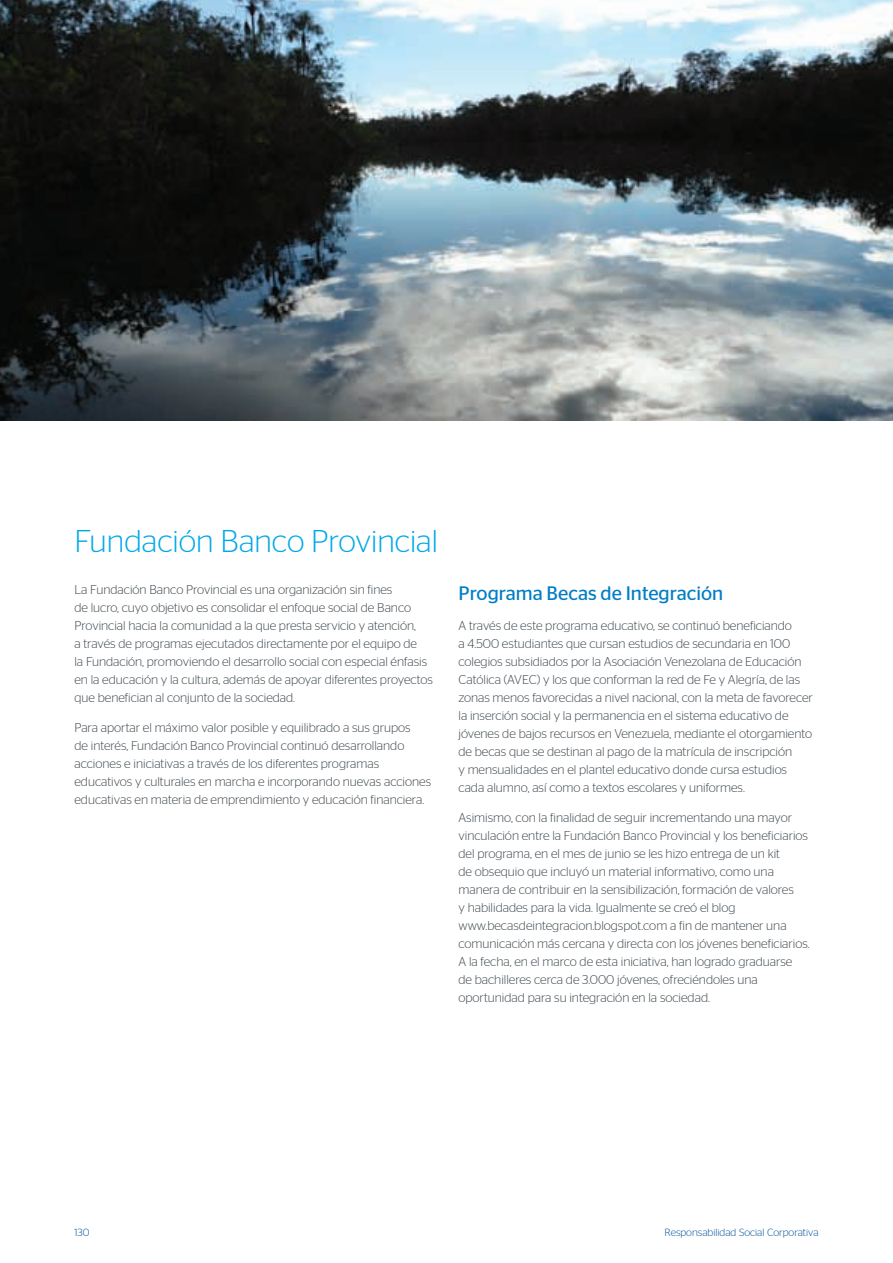
<style>
.page{position:relative;width:893px;height:1263px;background:#fff}
.page>*{position:absolute;margin:0;border:0;box-sizing:border-box;transform-origin:0 0}
.Subtítulo_1{font:300 31.5px "Stag Sans";color:#00a9e7}
.Subtítulo_2{font:19.5px "Stag Sans";color:#007ec5}
.Texto_Gral{font:300 12.75px/18px "Stag Sans";color:#3d474e}
.t1{font:300 10.5px "Stag Sans";color:#01529a}
</style>
<div class="page">
<img style="left:0;top:0;width:893px;height:420px">
<p class="Subtítulo_1" style="left:74px;top:524px;width:365px">Fundación Banco Provincial</p>
<p class="Texto_Gral" style="left:74px;top:580px;width:360px">La Fundación Banco Provincial es una organización sin fines<br>de lucro, cuyo objetivo es consolidar el enfoque social de Banco Provincial hacia la comunidad a la que presta servicio y atención,<br>a través de programas ejecutados directamente por el equipo de<br>la Fundación, promoviendo el desarrollo social con especial énfasis en la educación y la cultura, además de apoyar diferentes proyectos que benefician al conjunto de la sociedad.</p>
<p class="Texto_Gral" style="left:74px;top:718px;width:358px">Para aportar el máximo valor posible y equilibrado a sus grupos<br>de interés, Fundación Banco Provincial continuó desarrollando acciones e iniciativas a través de los diferentes programas educativos y culturales en marcha e incorporando nuevas acciones educativas en materia de emprendimiento y educación financiera.</p>
<p class="Subtítulo_2" style="left:458px;top:582px;width:266px">Programa Becas de Integración</p>
<p class="Texto_Gral" style="left:458px;top:616px;width:356px">A través de este programa educativo, se continuó beneficiando<br>a 4.500 estudiantes que cursan estudios de secundaria en 100 colegios subsidiados por la Asociación Venezolana de Educación Católica (AVEC) y los que conforman la red de Fe y Alegría, de las zonas menos favorecidas a nivel nacional, con la meta de favorecer la inserción social y la permanencia en el sistema educativo de jóvenes de bajos recursos en Venezuela, mediante el otorgamiento de becas que se destinan al pago de la matrícula de inscripción<br>y mensualidades en el plantel educativo donde cursa estudios cada alumno, así como a textos escolares y uniformes.</p>
<p class="Texto_Gral" style="left:458px;top:808px;width:353px">Asimismo, con la finalidad de seguir incrementando una mayor vinculación entre la Fundación Banco Provincial y los beneficiarios del programa, en el mes de junio se les hizo entrega de un kit<br>de obsequio que incluyó un material informativo, como una manera de contribuir en la sensibilización, formación de valores<br>y habilidades para la vida. Igualmente se creó el blog www.becasdeintegracion.blogspot.com a fin de mantener una comunicación más cercana y directa con los jóvenes beneficiarios.<br>A la fecha, en el marco de esta iniciativa, han logrado graduarse<br>de bachilleres cerca de 3.000 jóvenes, ofreciéndoles una oportunidad para su integración en la sociedad.</p>
<p class="t1" style="left:74px;top:1227px;width:16px">130</p>
<p class="t1" style="left:664px;top:1227px;width:155px">Responsabilidad Social Corporativa</p>
</div>
